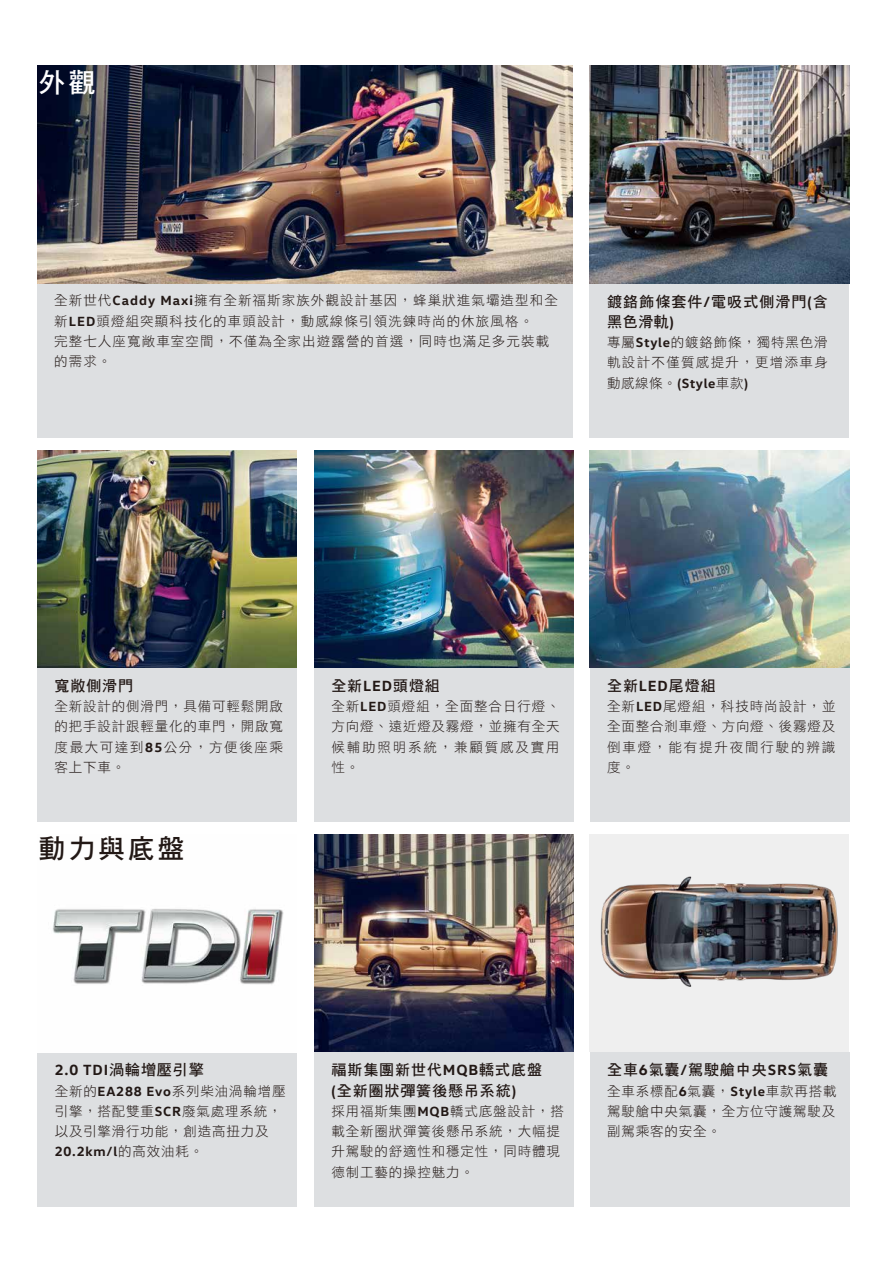
<style>
.page{position:relative;width:882px;height:1263px;background:#fff}
.page>*{position:absolute;margin:0;border:0;box-sizing:border-box;transform-origin:0 0}
.t1{font:27px "DF Hei Std W7";letter-spacing:.1em;color:#221815}
.t2{font:27px "DF Hei Std W7";color:#fff}
.t3{font:15px/20.2px "DF Hei Std W7";letter-spacing:.06em;color:#221815}
.t4{font:700 15px "VW Head";color:#221815}
.t5{font:13.5px/20.2px "DF Hei Std W3";letter-spacing:.06em;color:#221815;text-align:justify}
.t6{font:13.5px/20.2px "DF Hei Std W3";letter-spacing:.08em;color:#221815}
.t7{font:700 13.5px "VW Head";color:#221815}
.s1{font-family:"VW Head";font-weight:700}
.s2{font-family:"DF Hei Std W7";font-weight:400}
.s3{font-family:"DF Hei Std W3";font-weight:400}
</style>
<div class="page">
<div style="left:589px;top:283px;width:259px;height:154px;background:#dddfe1"></div>
<img style="left:589px;top:66px;width:259px;height:218px">
<div style="left:38px;top:283px;width:534px;height:154px;background:#dddfe1"></div>
<img style="left:37px;top:66px;width:535px;height:218px">
<div style="left:590px;top:668px;width:258px;height:154px;background:#dddfe1"></div>
<div style="left:314px;top:668px;width:259px;height:154px;background:#dddfe1"></div>
<div style="left:37px;top:668px;width:259px;height:154px;background:#dddfe1"></div>
<div style="left:589px;top:834px;width:259px;height:218px;background:#efefef"></div>
<img style="left:600px;top:876px;width:238px;height:111px">
<div style="left:590px;top:1052px;width:258px;height:154px;background:#dddfe1"></div>
<img style="left:314px;top:834px;width:259px;height:218px">
<div style="left:314px;top:1052px;width:259px;height:154px;background:#dddfe1"></div>
<div style="left:38px;top:1052px;width:258px;height:154px;background:#dddfe1"></div>
<img style="left:52px;top:908px;width:232px;height:77px">
<img style="left:314px;top:450px;width:259px;height:218px">
<img style="left:589px;top:450px;width:259px;height:218px">
<img style="left:37px;top:450px;width:259px;height:218px">
<h1 class="t2" style="left:39px;top:67px;width:58px">外觀</h1>
<p class="t6" style="left:54px;top:290px;width:505px">全新世代<span class="s1">Caddy Maxi</span>擁有全新福斯家族外觀設計基因，蜂巢狀進氣壩造型和全新<span class="s1">LED</span>頭燈組突顯科技化的車頭設計，動感線條引領洗鍊時尚的休旅風格。<br>完整七人座寬敞車室空間，不僅為全家出遊露營的首選，同時也滿足多元裝載的需求。</p>
<p class="t3" style="left:607px;top:291px;width:222px">鍍鉻飾條套件<span class="s1">/</span>電吸式側滑門<span class="s1">(</span>含黑色滑軌<span class="s1">)</span></p>
<p class="t5" style="left:607px;top:332px;width:222px">專屬<span class="s1">Style</span>的鍍鉻飾條，獨特黑色滑軌設計不僅質感提升，更增添車身動感線條。<span class="s1">(Style</span>車款<span class="s1">)</span></p>
<p class="t3" style="left:55px;top:675px;width:80px">寬敞側滑門</p>
<p class="t5" style="left:55px;top:696px;width:230px">全新設計的側滑門，具備可輕鬆開啟的把手設計跟輕量化的車門，開啟寬度最大可達到<span class="s1">85</span>公分，方便後座乘客上下車。</p>
<h1 class="t1" style="left:39px;top:834px;width:147px">動力與底盤</h1>
<p class="t3" style="left:331px;top:675px;width:110px">全新<span class="s1">LED</span>頭燈組</p>
<p class="t5" style="left:331px;top:696px;width:230px">全新<span class="s1">LED</span>頭燈組，全面整合日行燈、方向燈、遠近燈及霧燈，並擁有全天候輔助照明系統，兼顧質感及實用性。</p>
<p class="t3" style="left:607px;top:675px;width:110px">全新<span class="s1">LED</span>尾燈組</p>
<p class="t5" style="left:607px;top:696px;width:230px">全新<span class="s1">LED</span>尾燈組，科技時尚設計，並全面整合剎車燈、方向燈、後霧燈及倒車燈，能有提升夜間行駛的辨識度。</p>
<p class="t4" style="left:55px;top:1060px;width:150px">2.0 TDI<span class="s2">渦輪增壓引擎</span></p>
<p class="t5" style="left:55px;top:1080px;width:232px;text-align:left">全新的<span class="s1">EA288 Evo</span>系列柴油渦輪增壓引擎，搭配雙重<span class="s1">SCR</span>廢氣處理系統，以及引擎滑行功能，創造高扭力及</p>
<p class="t7" style="left:55px;top:1143px;width:150px">20.2km/l<span class="s3">的高效油耗。</span></p>
<p class="t3" style="left:331px;top:1059px;width:212px">福斯集團新世代<span class="s1">MQB</span>轎式底盤<span class="s1">(</span>全新圈狀彈簧後懸吊系統<span class="s1">)</span></p>
<p class="t5" style="left:331px;top:1100px;width:234px;text-align:left">採用福斯集團<span class="s1">MQB</span>轎式底盤設計，搭載全新圈狀彈簧後懸吊系統，大幅提升駕駛的舒適性和穩定性，同時體現德制工藝的操控魅力。</p>
<p class="t3" style="left:607px;top:1059px;width:222px">全車<span class="s1">6</span>氣囊<span class="s1">/</span>駕駛艙中央<span class="s1">SRS</span>氣囊</p>
<p class="t5" style="left:607px;top:1080px;width:231px">全車系標配<span class="s1">6</span>氣囊，<span class="s1">Style</span>車款再搭載駕駛艙中央氣囊，全方位守護駕駛及副駕乘客的安全。</p>
</div>
